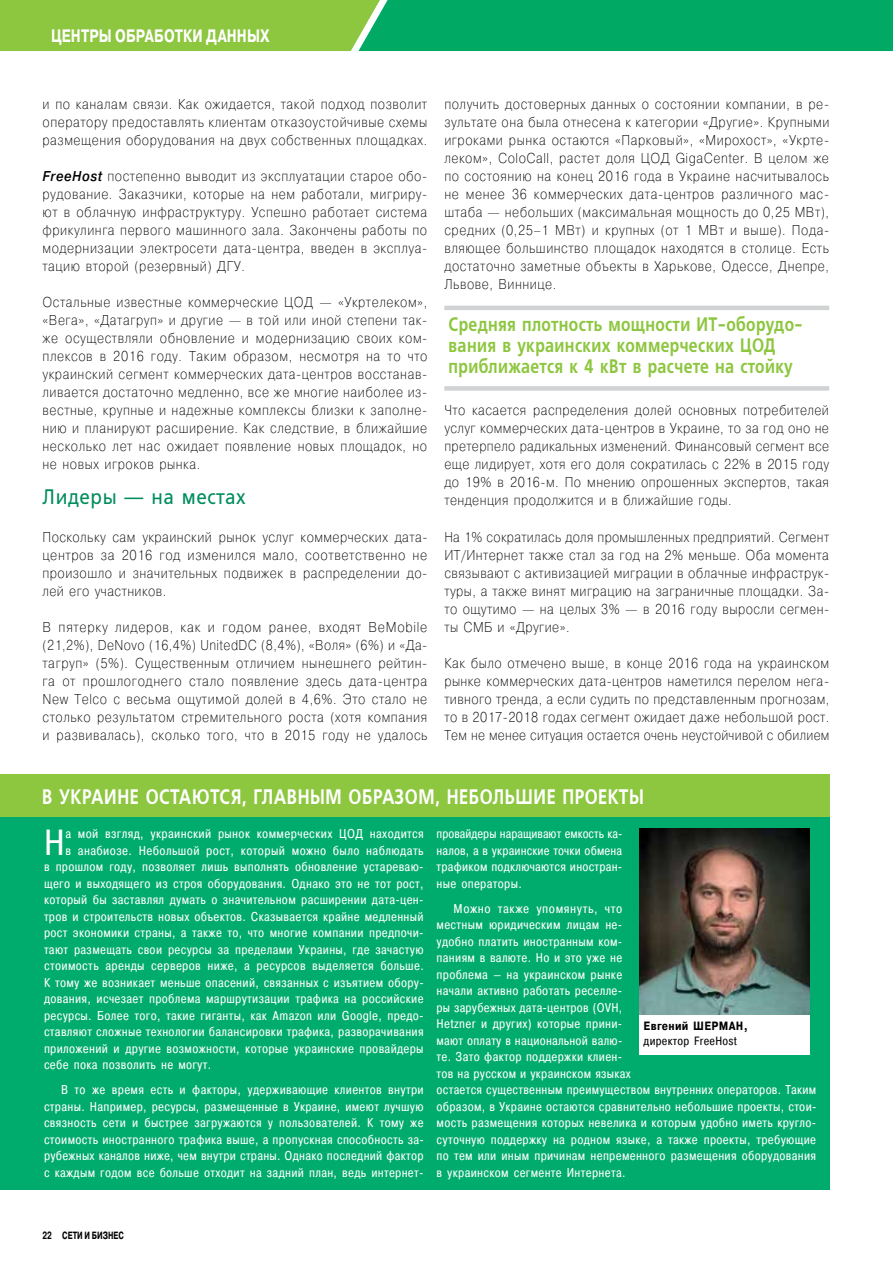
<style>
.page{position:relative;width:893px;height:1263px;background:#fff}
.page>*{position:absolute;margin:0;border:0;box-sizing:border-box;transform-origin:0 0}
.t1{font:36.3px "Pragmatica Cond";color:#fff}
.t2{font:600 21px "Free Set";letter-spacing:.035em;color:#fff;scale:.8 1}
.t3{font:21px "Free Set";letter-spacing:.035em;color:#008d5c;scale:.9 1}
.t4{font:600 19.5px/21px "Free Set";letter-spacing:.025em;color:#8dc63f;scale:.8 1}
.t5{font:700 18px "Pragmatica";letter-spacing:.01em;color:#fff;scale:.75 1}
.t6{font:200 14.25px/18px "Pragmatica";letter-spacing:.045em;color:#000;text-align:justify;scale:.89 1}
.t7{font:200 14.25px/18px "Pragmatica";letter-spacing:.045em;color:#000;text-align:justify;scale:.9 1}
.t8{font:200 14.25px/18px "Pragmatica";letter-spacing:.045em;color:#000;text-align:justify;scale:.88 1}
.t9{font:12.75px/16.5px "Pragmatica Cond";letter-spacing:.025em;color:#fff;text-align:justify}
.t10{font:12px "Pragmatica Cond";letter-spacing:.025em;color:#000}
.t11{font:700 12px "Pragmatica Cond";letter-spacing:.025em;color:#000}
.t12{font:700 10.5px "Pragmatica";color:#000;scale:.7 1}
.s1{font-weight:500;font-style:italic}
</style>
<div class="page">
<svg style="left:0;top:0;width:893px;height:51px;background:#3bb556"></svg>
<hr style="left:444px;top:306px;width:385px;height:4px;background:#d0d2d3">
<div style="left:444px;top:386px;width:385px;height:5px;background:#d0d2d3"></div>
<div style="left:0;top:816px;width:829px;height:374px;background:#00ab6e"></div>
<div style="left:0;top:774px;width:829px;height:42px;background:#8dc63f"></div>
<div style="left:639px;top:829px;width:170px;height:225px;background:#fff"></div>
<img style="left:639px;top:829px;width:170px;height:186px">
<p class="t5" style="left:51px;top:24px;width:293px">Центры обработки данн ых</p>
<p class="t6" style="left:43px;top:95px;width:434px">и по каналам связи. Как ожидается, такой подход позволит оператору предоставлять клиентам отказоустойчивые схемы размещения оборудования на двух собственных площадках.</p>
<p class="t6" style="left:43px;top:167px;width:434px"><span class="s1">FreeHost</span> постепенно выводит из эксплуатации старое обо&shy;рудование. Заказчики, которые на нем работали, мигриру&shy;ют в облачную инфраструктуру. Успешно работает система фрикулинга первого машинного зала. Закончены работы по модернизации электросети дата-центра, введен в эксплуа&shy;тацию второй (резервный) ДГУ.</p>
<p class="t6" style="left:43px;top:293px;width:434px">Остальные известные коммерческие ЦОД — «Укртелеком», «Вега», «Датагруп» и другие — в той или иной степени так&shy;же осуществляли обновление и модернизацию своих ком&shy;плексов в 2016 году. Таким образом, несмотря на то что украинский сегмент коммерческих дата-центров восстанав&shy;ливается достаточно медленно, все же многие наиболее из&shy;вестные, крупные и надежные комплексы близки к заполне&shy;нию и планируют расширение. Как следствие, в ближайшие несколько лет нас ожидает появление новых площадок, но не новых игроков рынка.</p>
<h2 class="t3" style="left:43px;top:485px;width:227px">Лидеры — на местах</h2>
<p class="t6" style="left:43px;top:527px;width:434px">Поскольку сам украинский рынок услуг коммерческих дата&shy;центров за 2016 год изменился мало, соответственно не произошло и значительных подвижек в распределении до&shy;лей его участников.</p>
<p class="t7" style="left:43px;top:617px;width:429px">В пятерку лидеров, как и годом ранее, входят BeMobile (21,2%), DeNovo (16,4%) UnitedDC (8,4%), «Воля» (6%) и «Да&shy;тагруп» (5%). Существенным отличием нынешнего рейтин&shy;га от прошлогоднего стало появление здесь дата-центра New Telco с весьма ощутимой долей в 4,6%. Это стало не столько результатом стремительного роста (хотя компания и развивалась), сколько того, что в 2015 году не удалось</p>
<p class="t6" style="left:444px;top:95px;width:434px">получить достоверных данных о состоянии компании, в ре&shy;зультате она была отнесена к категории «Другие». Крупными игроками рынка остаются «Парковый», «Мирохост», «Укрте&shy;леком», ColoCall, растет доля ЦОД GigaCenter. В целом же по состоянию на конец 2016 года в Украине насчитывалось не менее 36 коммерческих дата-центров различного мас&shy;штаба — небольших (максимальная мощность до 0,25 МВт), средних (0,25–1 МВт) и крупных (от 1 МВт и выше). Пода&shy;вляющее большинство площадок находятся в столице. Есть достаточно заметные объекты в Харькове, Одессе, Днепре, Львове, Виннице.</p>
<h3 class="t4" style="left:449px;top:315px;width:442px">Средняя плотность мощности ИТ‑оборудо&shy;вания в украинских коммерческих ЦОД приближается к 4 кВт в расчете на стойку</h3>
<p class="t6" style="left:444px;top:401px;width:434px">Что касается распределения долей основных потребителей услуг коммерческих дата-центров в Украине, то за год оно не претерпело радикальных изменений. Финансовый сегмент все еще лидирует, хотя его доля сократилась с 22% в 2015 году до 19% в 2016-м. По мнению опрошенных экспертов, такая тенденция продолжится и в ближайшие годы.</p>
<p class="t8" style="left:444px;top:527px;width:439px">На 1% сократилась доля промышленных предприятий. Сегмент ИТ/Интернет также стал за год на 2% меньше. Оба момента связывают с активизацией миграции в облачные инфраструк&shy;туры, а также винят миграцию на заграничные площадки. За&shy;то ощутимо — на целых 3% — в 2016 году выросли сегмен&shy;ты СМБ и «Другие».</p>
<p class="t6" style="left:444px;top:653px;width:434px">Как было отмечено выше, в конце 2016 года на украинском рынке коммерческих дата-центров наметился перелом нега&shy;тивного тренда, а если судить по представленным прогнозам, то в 2017-2018 годах сегмент ожидает даже небольшой рост.<br>Тем не менее ситуация остается очень неустойчивой с обилием</p>
<h2 class="t2" style="left:42px;top:784px;width:754px">В Украине остаются, главным образом, небольшие проекты</h2>
<h1 class="t1" style="left:44px;top:819px;width:22px">Н</h1>
<p class="t9" style="left:65px;top:825px;width:360px">а мой взгляд, украинский рынок коммерческих ЦОД находится</p>
<p class="t9" style="left:65px;top:842px;width:360px">в анабиозе. Небольшой рост, который можно было наблюдать</p>
<p class="t9" style="left:44px;top:858px;width:381px">в прошлом году, позволяет лишь выполнять обновление устареваю-</p>
<p class="t9" style="left:44px;top:875px;width:381px">щего и выходящего из строя оборудования. Однако это не тот рост,</p>
<p class="t9" style="left:44px;top:891px;width:381px">который бы заставлял думать о значительном расширении дата-цен-</p>
<p class="t9" style="left:44px;top:908px;width:381px">тров и строительств новых объектов. Сказывается крайне медленный</p>
<p class="t9" style="left:44px;top:924px;width:381px">рост экономики страны, а также то, что многие компании предпочи-</p>
<p class="t9" style="left:44px;top:941px;width:381px">тают размещать свои ресурсы за пределами Украины, где зачастую</p>
<p class="t9" style="left:44px;top:957px;width:381px">стоимость аренды серверов ниже, а ресурсов выделяется больше.</p>
<p class="t9" style="left:44px;top:974px;width:381px">К тому же возникает меньше опасений, связанных с изъятием обору-</p>
<p class="t9" style="left:44px;top:990px;width:381px">дования, исчезает проблема маршрутизации трафика на российские</p>
<p class="t9" style="left:44px;top:1007px;width:381px">ресурсы. Более того, такие гиганты, как Amazon или Google, предо-</p>
<p class="t9" style="left:44px;top:1023px;width:381px">ставляют сложные технологии балансировки трафика, разворачивания</p>
<p class="t9" style="left:44px;top:1040px;width:381px">приложений и другие возможности, которые украинские провайдеры</p>
<p class="t9" style="left:44px;top:1056px;width:169px">себе пока позволить не могут.</p>
<p class="t9" style="left:44px;top:1081px;width:381px;text-indent:17px">В то же время есть и факторы, удерживающие клиентов внутри страны. Например, ресурсы, размещенные в Украине, имеют лучшую связность сети и быстрее загружаются у пользователей. К тому же стоимость иностранного трафика выше, а пропускная способность за&shy;рубежных каналов ниже, чем внутри страны. Однако последний фактор с каждым годом все больше отходит на задний план, ведь интернет-</p>
<p class="t9" style="left:437px;top:825px;width:187px">провайдеры наращивают емкость ка&shy;налов, а в украинские точки обмена трафиком подключаются иностран&shy;ные операторы.</p>
<p class="t9" style="left:437px;top:900px;width:381px;text-align:left;text-indent:17px">Можно также упомянуть, что<br>местным юридическим лицам не-<br>удобно платить иностранным ком-<br>паниям в валюте. Но и это уже не<br>проблема — на украинском рынке<br>начали активно работать реселле-<br>ры зарубежных дата-центров (OVH,<br>Hetzner и других) которые прини-<br>мают оплату в национальной валю-<br>те. Зато фактор поддержки клиен-<br>тов на русском и украинском языках<br>остается существенным преимуществом внутренних операторов. Таким образом, в Украине остаются сравнительно небольшие проекты, стои&shy;мость размещения которых невелика и которым удобно иметь кругло&shy;суточную поддержку на родном языке, а также проекты, требующие по тем или иным причинам непременного размещения оборудования в украинском сегменте Интернета.</p>
<p class="t11" style="left:644px;top:1019px;width:106px">Евгений ШЕРМАН,</p>
<p class="t10" style="left:644px;top:1034px;width:95px">директор FreeHost</p>
<p class="t12" style="left:43px;top:1228px;width:118px">22 СЕТИ И БИЗНЕС</p>
</div>
